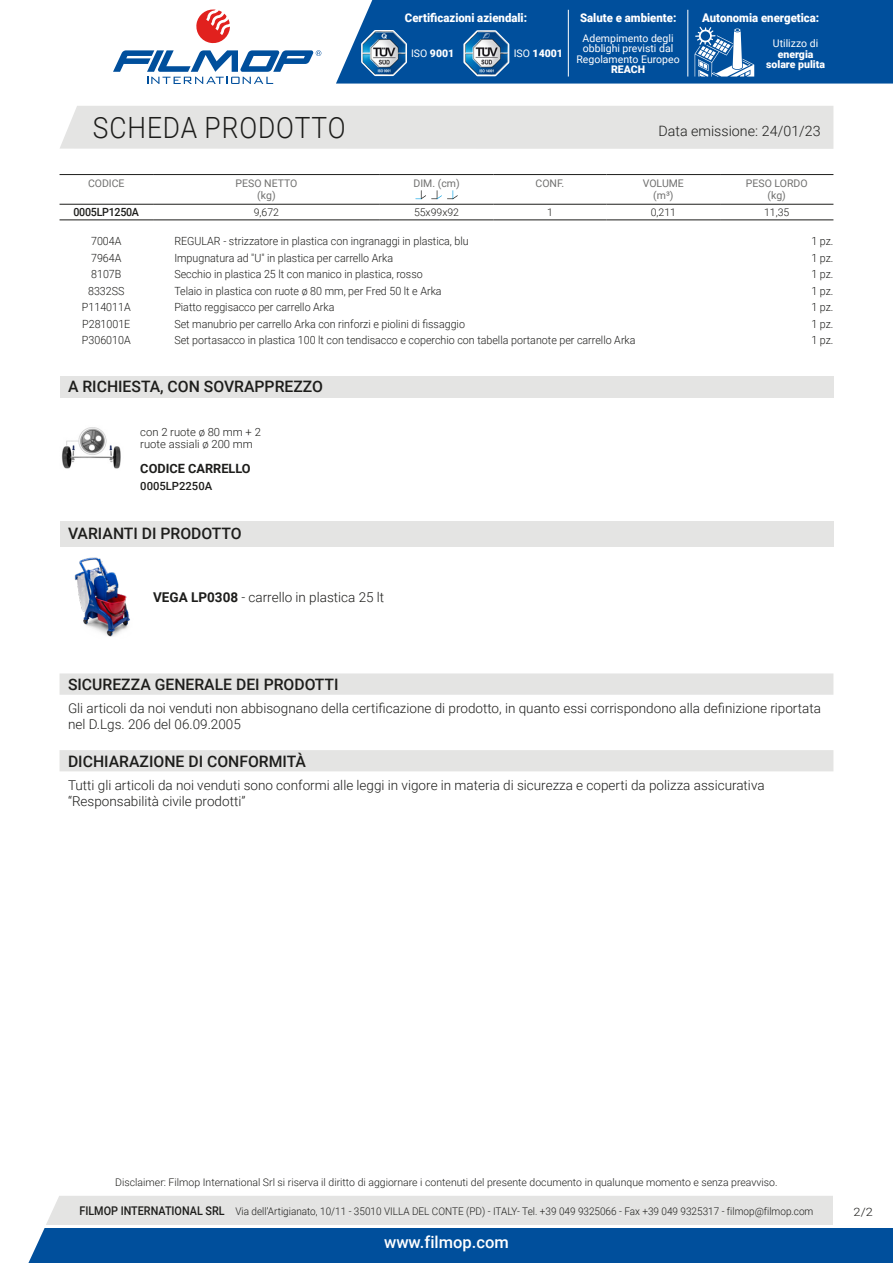
<style>
.page{position:relative;width:893px;height:1263px;background:#fff}
.page>*{position:absolute;margin:0;border:0;box-sizing:border-box;transform-origin:0 0}
.t1{font:300 29.25px "Roboto";letter-spacing:.035em;color:#1d1d1b;scale:.9 1}
.t2{font:500 16.5px "Roboto";color:#fff}
.t3{font:500 15.75px "Roboto";color:#1d1d1b}
.t4{font:300 14.25px "Roboto";color:#1d1d1b}
.t5{font:300 13.5px/16.2px "Roboto";color:#1d1d1b}
.t6{font:700 12.75px "Roboto";color:#1d1d1b}
.t7{font:900 12px "Roboto";color:#fff;scale:.95 1}
.t8{font:300 11.55px "Roboto";color:#1d1d1b;scale:1.11 1}
.t9{font:300 11.25px "Roboto";color:#1d1d1b;scale:.95 1}
.t10{font:300 11.25px/12px "Roboto";color:#1d1d1b}
.t11{font:500 11.25px "Roboto";letter-spacing:-.015em;color:#1d1d1b;scale:.95 1}
.t12{font:500 11.25px "Roboto";letter-spacing:-.015em;color:#1d1d1b}
.t13{font:300 10.5px "Roboto";color:#1d1d1b}
.t14{font:300 10.5px "Roboto";color:#1d1d1b;scale:.95 1}
.t15{font:10.5px/10.5px "Roboto";color:#fff;text-align:center}
.t16{font:10.5px/12px "Roboto";color:#70706f;text-align:center}
.t17{font:900 10.5px/10.5px "Roboto";color:#fff;text-align:center}
.s1{font-weight:400}
.s2{font-weight:700}
.s3{font-weight:500;font-size:12px}
</style>
<div class="page">
<svg style="left:28px;top:1196px;width:865px;height:67px"></svg>
<div style="left:60px;top:106px;width:773px;height:43px;background:#e4e4e3"></div>
<svg style="left:196px;top:10px;width:34px;height:34px"></svg>
<svg style="left:113px;top:50px;width:208px;height:34px"></svg>
<div style="left:336px;top:0;width:557px;height:84px;background:#004f9c"></div>
<svg style="left:462px;top:28px;width:49px;height:50px"></svg>
<img style="left:465px;top:32px;width:43px;height:43px">
<svg style="left:360px;top:28px;width:48px;height:49px"></svg>
<img style="left:362px;top:31px;width:44px;height:44px">
<hr style="left:568px;top:10px;width:1px;height:67px;background:#fff">
<hr style="left:688px;top:10px;width:1px;height:67px;background:#fff">
<svg style="left:695px;top:27px;width:59px;height:50px"></svg>
<hr style="left:60px;top:174px;width:93px;height:1px;background:#1d1d1b">
<hr style="left:60px;top:204px;width:93px;height:1px;background:#1d1d1b">
<hr style="left:153px;top:174px;width:227px;height:1px;background:#1d1d1b">
<hr style="left:153px;top:204px;width:227px;height:1px;background:#1d1d1b">
<hr style="left:380px;top:174px;width:113px;height:1px;background:#1d1d1b">
<hr style="left:380px;top:204px;width:113px;height:1px;background:#1d1d1b">
<hr style="left:493px;top:174px;width:114px;height:1px;background:#1d1d1b">
<hr style="left:493px;top:204px;width:114px;height:1px;background:#1d1d1b">
<hr style="left:607px;top:174px;width:113px;height:1px;background:#1d1d1b">
<hr style="left:607px;top:204px;width:113px;height:1px;background:#1d1d1b">
<hr style="left:720px;top:174px;width:113px;height:1px;background:#1d1d1b">
<hr style="left:720px;top:204px;width:113px;height:1px;background:#1d1d1b">
<hr style="left:60px;top:220px;width:93px;height:1px;background:#1d1d1b">
<hr style="left:153px;top:220px;width:227px;height:1px;background:#1d1d1b">
<hr style="left:380px;top:220px;width:113px;height:1px;background:#1d1d1b">
<hr style="left:493px;top:220px;width:114px;height:1px;background:#1d1d1b">
<hr style="left:607px;top:220px;width:113px;height:1px;background:#1d1d1b">
<hr style="left:720px;top:220px;width:113px;height:1px;background:#1d1d1b">
<svg style="left:415px;top:190px;width:43px;height:9px"></svg>
<div style="left:60px;top:376px;width:773px;height:21px;background:#e4e4e3"></div>
<img style="left:61px;top:427px;width:60px;height:42px">
<div style="left:60px;top:521px;width:773px;height:25px;background:#e4e4e3"></div>
<img style="left:74px;top:557px;width:56px;height:80px">
<div style="left:60px;top:673px;width:773px;height:22px;background:#e4e4e3"></div>
<div style="left:60px;top:750px;width:773px;height:21px;background:#e4e4e3"></div>
<hr style="left:45px;top:1225px;width:848px;height:2px;background:#fff">
<div style="left:833px;top:1196px;width:60px;height:31px;background:#fff"></div>
<p class="t7" style="left:405px;top:9px;width:130px">Certificazioni aziendali:</p>
<p class="t17" style="left:411px;top:48px;width:45px"><span class="s1">ISO</span> 9001</p>
<p class="t17" style="left:514px;top:48px;width:51px"><span class="s1">ISO</span> 14001</p>
<p class="t7" style="left:580px;top:9px;width:103px">Salute e ambiente:</p>
<p class="t15" style="left:576px;top:32px;width:105px">Adempimento degli obblighi previsti dal<br>Regolamento Europeo</p>
<p class="t17" style="left:611px;top:64px;width:36px">REACH</p>
<p class="t7" style="left:702px;top:9px;width:125px">Autonomia energetica:</p>
<p class="t15" style="left:773px;top:38px;width:47px">Utilizzo di</p>
<p class="t17" style="left:766px;top:48px;width:60px">energia solare pulita</p>
<h1 class="t1" style="left:93px;top:107px;width:282px">SCHEDA PRODOTTO</h1>
<p class="t4" style="left:658px;top:121px;width:164px">Data emissione: 24/01/23</p>
<p class="t16" style="left:88px;top:177px;width:38px">CODICE</p>
<p class="t16" style="left:236px;top:177px;width:63px">PESO NETTO (kg)</p>
<p class="t16" style="left:413px;top:177px;width:48px">DIM. (cm)</p>
<p class="t16" style="left:535px;top:177px;width:30px">CONF.</p>
<p class="t16" style="left:643px;top:177px;width:43px">VOLUME (m³)</p>
<p class="t16" style="left:746px;top:177px;width:63px">PESO LORDO (kg)</p>
<p class="t11" style="left:73px;top:204px;width:71px">0005LP1250A</p>
<p class="t13" style="left:254px;top:205px;width:27px">9,672</p>
<p class="t13" style="left:414px;top:205px;width:47px">55x99x92</p>
<p class="t13" style="left:547px;top:205px;width:7px">1</p>
<p class="t13" style="left:651px;top:205px;width:27px">0,211</p>
<p class="t13" style="left:764px;top:205px;width:27px">11,35</p>
<p class="t9" style="left:91px;top:233px;width:33px">7004A</p>
<p class="t9" style="left:174px;top:233px;width:311px">REGULAR - strizzatore in plastica con ingranaggi in plastica, blu</p>
<p class="t9" style="left:811px;top:233px;width:25px">1 pz.</p>
<p class="t9" style="left:91px;top:250px;width:33px">7964A</p>
<p class="t9" style="left:174px;top:250px;width:232px">Impugnatura ad "U" in plastica per carrello Arka</p>
<p class="t9" style="left:811px;top:250px;width:25px">1 pz.</p>
<p class="t9" style="left:91px;top:266px;width:33px">8107B</p>
<p class="t9" style="left:174px;top:266px;width:263px">Secchio in plastica 25 lt con manico in plastica, rosso</p>
<p class="t9" style="left:811px;top:266px;width:25px">1 pz.</p>
<p class="t9" style="left:88px;top:283px;width:40px">8332SS</p>
<p class="t9" style="left:174px;top:283px;width:283px">Telaio in plastica con ruote ø 80 mm, per Fred 50 lt e Arka</p>
<p class="t9" style="left:811px;top:283px;width:25px">1 pz.</p>
<p class="t9" style="left:82px;top:299px;width:53px">P114011A</p>
<p class="t9" style="left:174px;top:299px;width:170px">Piatto reggisacco per carrello Arka</p>
<p class="t9" style="left:811px;top:299px;width:25px">1 pz.</p>
<p class="t9" style="left:82px;top:316px;width:52px">P281001E</p>
<p class="t9" style="left:174px;top:316px;width:307px">Set manubrio per carrello Arka con rinforzi e piolini di fissaggio</p>
<p class="t9" style="left:811px;top:316px;width:25px">1 pz.</p>
<p class="t9" style="left:82px;top:332px;width:53px">P306010A</p>
<p class="t9" style="left:174px;top:332px;width:487px">Set portasacco in plastica 100 lt con tendisacco e coperchio con tabella portanote per carrello Arka</p>
<p class="t9" style="left:811px;top:332px;width:25px">1 pz.</p>
<h3 class="t3" style="left:68px;top:376px;width:256px">A RICHIESTA, CON SOVRAPPREZZO</h3>
<p class="t10" style="left:140px;top:426px;width:122px">con 2 ruote ø 80 mm + 2 ruote assiali ø 200 mm</p>
<p class="t6" style="left:140px;top:460px;width:112px">CODICE CARRELLO</p>
<p class="t12" style="left:140px;top:478px;width:73px">0005LP2250A</p>
<h3 class="t3" style="left:68px;top:523px;width:175px">VARIANTI DI PRODOTTO</h3>
<p class="t5" style="left:153px;top:589px;width:233px"><span class="s2">VEGA LP0308</span> - carrello in plastica 25 lt</p>
<h3 class="t3" style="left:68px;top:674px;width:272px">SICUREZZA GENERALE DEI PRODOTTI</h3>
<p class="t5" style="left:68px;top:700px;width:754px">Gli articoli da noi venduti non abbisognano della certificazione di prodotto, in quanto essi corrispondono alla definizione riportata nel D.Lgs. 206 del 06.09.2005</p>
<h3 class="t3" style="left:68px;top:750px;width:239px">DICHIARAZIONE DI CONFORMITÀ</h3>
<p class="t5" style="left:68px;top:776px;width:698px">Tutti gli articoli da noi venduti sono conformi alle leggi in vigore in materia di sicurezza e coperti da polizza assicurativa “Responsabilità civile prodotti”</p>
<p class="t13" style="left:115px;top:1175px;width:664px">Disclaimer: Filmop International Srl si riserva il diritto di aggiornare i contenuti del presente documento in qualunque momento e senza preavviso.</p>
<p class="t14" style="left:79px;top:1204px;width:774px"><span class="s3">FILMOP INTERNATIONAL SRL</span> Via dell’Artigianato, 10/11 - 35010 VILLA DEL CONTE (PD) - ITALY- Tel. +39 049 9325066 - Fax +39 049 9325317 - filmop@filmop.com</p>
<h2 class="t2" style="left:384px;top:1230px;width:126px">www.filmop.com</h2>
<p class="t8" style="left:854px;top:1204px;width:19px">2/2</p>
</div>
